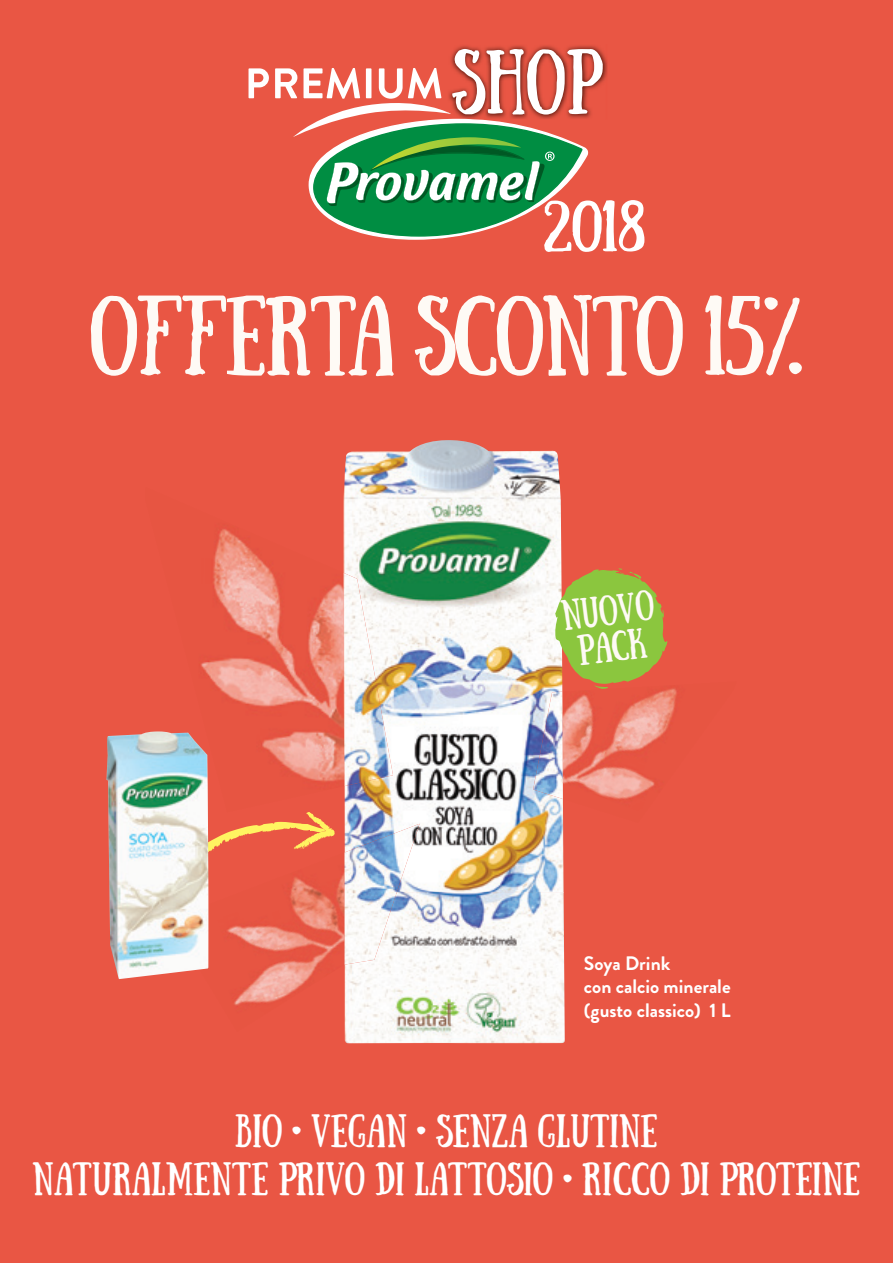
<style>
.page{position:relative;width:893px;height:1263px;background:#e95644}
.page>*{position:absolute;margin:0;border:0;box-sizing:border-box;transform-origin:0 0}
.t1{font:80.1px "Provamel Sunday";letter-spacing:-.03em;color:#fefaf5}
.t2{font:65.25px "Provamel Sunday";color:#fff}
.t3{font:51.45px "Provamel Sunday";color:#fff;scale:1.11 1}
.t4{font:33px/48px "Provamel Sunday";color:#fff;text-align:center}
.t5{font:30.3px/36.3px "Provamel Sunday";color:#fefaf5;text-align:center}
.t6{font:700 19.5px/23.4px "Brandon Grotesque";color:#fff}
</style>
<div class="page">
<svg style="left:249px;top:68px;width:20px;height:30px"></svg>
<img style="left:450px;top:45px;width:157px;height:73px">
<svg style="left:275px;top:68px;width:313px;height:172px"></svg>
<img style="left:565px;top:688px;width:112px;height:111px">
<img style="left:208px;top:873px;width:136px;height:132px">
<img style="left:201px;top:492px;width:143px;height:290px">
<img style="left:344px;top:440px;width:221px;height:603px">
<img style="left:533px;top:692px;width:30px;height:107px">
<img style="left:344px;top:824px;width:76px;height:141px">
<img style="left:344px;top:573px;width:49px;height:213px">
<svg style="left:208px;top:812px;width:127px;height:96px"></svg>
<img style="left:106px;top:731px;width:102px;height:248px">
<svg style="left:554px;top:568px;width:113px;height:121px"></svg>
<h2 class="t2" style="left:452px;top:37px;width:154px">SHOP</h2>
<h3 class="t3" style="left:543px;top:191px;width:93px">2018</h3>
<h1 class="t1" style="left:89px;top:281px;width:716px">OFFERTA SCONTO 15%</h1>
<p class="t5" style="left:559px;top:595px;width:94px;rotate:-7deg">NUOVO<br>PACK</p>
<p class="t6" style="left:584px;top:952px;width:148px">Soya Drink<br>con calcio minerale (gusto classico) 1 L</p>
<p class="t4" style="left:33px;top:1103px;width:829px">BIO • VEGAN • SENZA GLUTINE<br>NATURALMENTE PRIVO DI LATTOSIO • RICCO DI PROTEINE</p>
</div>
